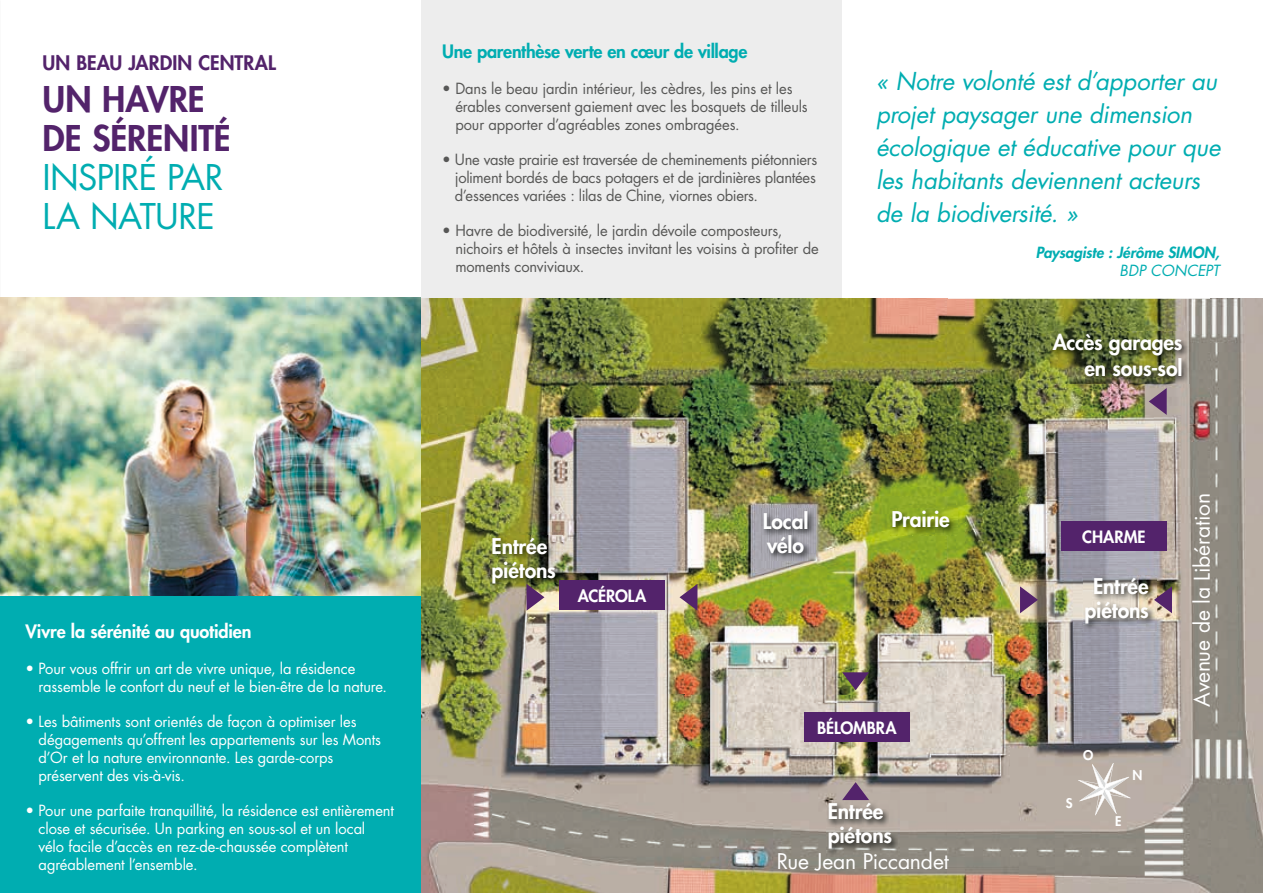
<style>
.page{position:relative;width:1263px;height:893px;background:#fff}
.page>*{position:absolute;margin:0;border:0;box-sizing:border-box;transform-origin:0 0}
.t1{font:34.5px/39px "Futura Std";letter-spacing:-.02em;color:#00adb1}
.t2{font:800 34.5px/39px "Futura Std";color:#53236b}
.t3{font:italic 24px/33px "Futura Std";letter-spacing:-.01em;color:#00adb1}
.t4{font:800 21.15px/24px "Futura Std";letter-spacing:-.01em;color:#fff}
.t5{font:21.15px "Futura Std";letter-spacing:-.005em;color:#fff}
.t6{font:800 19.5px "Futura Std";letter-spacing:.005em;color:#53236b}
.t7{font:800 18px "Futura Std";letter-spacing:-.015em;color:#00adb1}
.t8{font:800 18px "Futura Std";letter-spacing:-.005em;color:#fff}
.t9{font:800 16.5px "Futura Std";letter-spacing:-.005em;color:#fff}
.t10{font:15px/18px "Futura Std";letter-spacing:-.01em;color:#fff}
.t11{font:15px/18px "Futura Std";letter-spacing:-.01em;color:#575756}
.t12{font:italic 800 15px "Futura Std";color:#00adb1}
.t13{font:italic 15px "Futura Std";color:#00adb1}
.t14{font:800 13.05px "Futura Std";color:#fff}
</style>
<div class="page">
<div style="left:0;top:595px;width:421px;height:298px;background:#00adb1"></div>
<div style="left:421px;top:0;width:421px;height:298px;background:#ededed"></div>
<img style="left:0;top:298px;width:421px;height:297px">
<img style="left:421px;top:299px;width:842px;height:594px">
<img style="left:826px;top:801px;width:73px;height:56px">
<img style="left:1083px;top:575px;width:73px;height:56px">
<img style="left:1050px;top:332px;width:140px;height:52px">
<img style="left:762px;top:509px;width:53px;height:52px">
<img style="left:890px;top:508px;width:67px;height:27px">
<img style="left:490px;top:535px;width:73px;height:56px">
<svg style="left:1149px;top:388px;width:18px;height:27px"></svg>
<svg style="left:1154px;top:586px;width:18px;height:27px"></svg>
<svg style="left:842px;top:782px;width:27px;height:18px"></svg>
<svg style="left:842px;top:672px;width:27px;height:18px"></svg>
<svg style="left:526px;top:584px;width:18px;height:27px"></svg>
<svg style="left:679px;top:584px;width:18px;height:27px"></svg>
<svg style="left:1020px;top:586px;width:18px;height:27px"></svg>
<div style="left:559px;top:580px;width:106px;height:30px;background:#53236b"></div>
<div style="left:804px;top:712px;width:106px;height:30px;background:#53236b"></div>
<div style="left:1061px;top:521px;width:106px;height:30px;background:#53236b"></div>
<svg style="left:1078px;top:763px;width:52px;height:52px;background:#c8bfb8"></svg>
<h3 class="t6" style="left:43px;top:50px;width:235px">UN BEAU JARDIN CENTRAL</h3>
<h1 class="t2" style="left:43px;top:80px;width:190px">UN HAVRE<br>DE SÉRENITÉ</h1>
<h1 class="t1" style="left:43px;top:158px;width:182px">INSPIRÉ PAR<br>LA NATURE</h1>
<p class="t8" style="left:26px;top:620px;width:227px">Vivre la sérénité au quotidien</p>
<p class="t10" style="left:39px;top:660px;width:350px;text-indent:-13px">• Pour vous offrir un art de vivre unique, la résidence rassemble le confort du neuf et le bien-être de la nature.</p>
<p class="t10" style="left:39px;top:713px;width:344px;text-indent:-13px">• Les bâtiments sont orientés de façon à optimiser les dégagements qu’offrent les appartements sur les Monts d’Or et la nature environnante. Les garde-corps préservent des vis-à-vis.</p>
<p class="t10" style="left:39px;top:802px;width:357px;text-indent:-13px">• Pour une parfaite tranquillité, la résidence est entièrement close et sécurisée. Un parking en sous-sol et un local vélo facile d’accès en rez-de-chaussée complètent agréablement l’ensemble.</p>
<p class="t7" style="left:442px;top:40px;width:307px">Une parenthèse verte en cœur de village</p>
<p class="t11" style="left:455px;top:80px;width:354px;text-indent:-13px">• Dans le beau jardin intérieur, les cèdres, les pins et les érables conversent gaiement avec les bosquets de tilleuls pour apporter d’agréables zones ombragées.</p>
<p class="t11" style="left:455px;top:151px;width:364px;text-align:justify;text-indent:-13px">• Une vaste prairie est traversée de cheminements piétonniers joliment bordés de bacs potagers et de jardinières plantées d’essences variées : lilas de Chine, viornes obiers.</p>
<p class="t11" style="left:455px;top:222px;width:365px;text-indent:-13px">• Havre de biodiversité, le jardin dévoile composteurs, nichoirs et hôtels à insectes invitant les voisins à profiter de moments conviviaux.</p>
<h2 class="t3" style="left:876px;top:65px;width:346px">« Notre volonté est d’apporter au projet paysager une dimension écologique et éducative pour que les habitants deviennent acteurs de la biodiversité. »</h2>
<p class="t12" style="left:1036px;top:243px;width:185px">Paysagiste : Jérôme SIMON,</p>
<p class="t13" style="left:1119px;top:261px;width:101px">BDP CONCEPT</p>
<h3 class="t4" style="left:1053px;top:329px;width:131px;line-height:26.4px;text-align:right">Accès garages en sous-sol</h3>
<h3 class="t4" style="left:492px;top:534px;width:66px">Entrée piétons</h3>
<p class="t9" style="left:578px;top:586px;width:70px">ACÉROLA</p>
<h3 class="t4" style="left:763px;top:509px;width:47px">Local vélo</h3>
<h3 class="t4" style="left:891px;top:507px;width:60px">Prairie</h3>
<p class="t9" style="left:817px;top:717px;width:81px">BÉLOMBRA</p>
<h3 class="t4" style="left:828px;top:800px;width:66px">Entrée piétons</h3>
<h3 class="t5" style="left:777px;top:848px;width:173px">Rue Jean Piccandet</h3>
<p class="t9" style="left:1082px;top:527px;width:65px">CHARME</p>
<h3 class="t4" style="left:1084px;top:574px;width:66px;text-align:center">Entrée piétons</h3>
<p class="t14" style="left:1083px;top:747px;width:12px">O</p>
<p class="t14" style="left:1066px;top:795px;width:8px">S</p>
<p class="t14" style="left:1132px;top:767px;width:11px">N</p>
<p class="t14" style="left:1115px;top:813px;width:8px">E</p>
<h3 class="t5" style="left:1188px;top:706px;width:215px;rotate:-90deg">Avenue de la Libération</h3>
</div>
